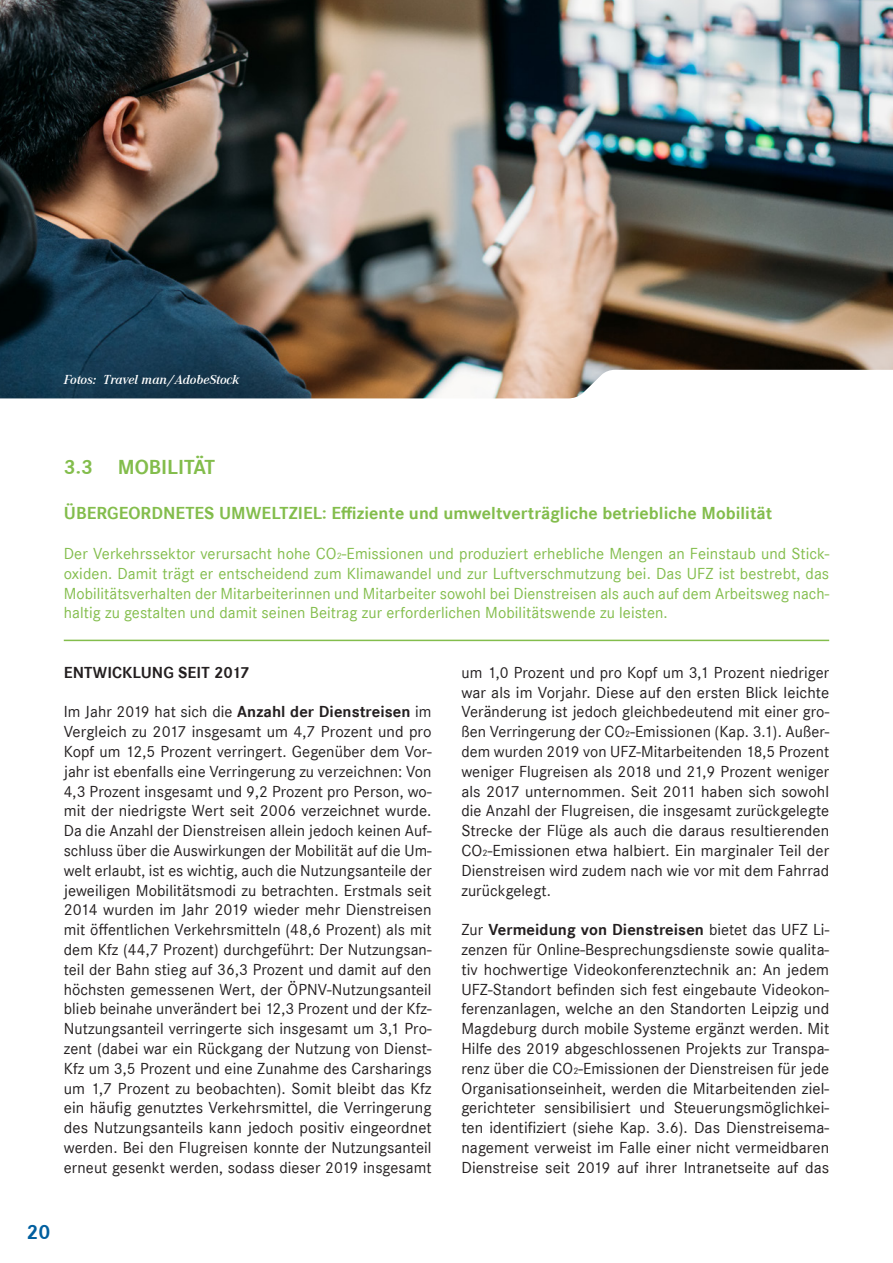
<style>
.page{position:relative;width:893px;height:1263px;background:#fff}
.page>*{position:absolute;margin:0;border:0;box-sizing:border-box;transform-origin:0 0}
.t1{font:700 21px "Corporate S";color:#83bd4c}
.t2{font:700 21px "Corporate S";color:#005f9f}
.t3{font:700 18px "Corporate S";letter-spacing:.005em;color:#83bd4c}
.t4{font:16.5px/19.8px "Corporate S";letter-spacing:.005em;color:#231f20;text-align:justify}
.t5{font:16.5px/19.8px "Corporate S";letter-spacing:.005em;color:#83bd4c;text-align:justify}
.t6{font:700 16.5px "Corporate S";letter-spacing:.005em;color:#231f20}
.t7{font:italic 600 13.5px "Corporate A";color:#fff}
.s1{font-size:9.6px}
.s2{font-weight:700}
</style>
<div class="page">
<hr style="left:64px;top:640px;width:765px;height:1px;background:#83bd4c">
<img style="left:0;top:0;width:893px;height:398px">
<p class="t7" style="left:64px;top:372px;width:177px">Fotos: Travel man/AdobeStock</p>
<p class="t1" style="left:64px;top:455px;width:153px">3.3 MOBILITÄT</p>
<p class="t3" style="left:64px;top:503px;width:710px">ÜBERGEORDNETES UMWELTZIEL: Effiziente und umweltverträgliche betriebliche Mobilität</p>
<p class="t5" style="left:64px;top:544px;width:767px">Der Verkehrssektor verursacht hohe CO<span class="s1">2</span>-Emissionen und produziert erhebliche Mengen an Feinstaub und Stick&shy;oxiden. Damit trägt er entscheidend zum Klimawandel und zur Luftverschmutzung bei. Das UFZ ist bestrebt, das Mobilitätsverhalten der Mitarbeiterinnen und Mitarbeiter sowohl bei Dienstreisen als auch auf dem Arbeitsweg nach&shy;haltig zu gestalten und damit seinen Beitrag zur erforderlichen Mobilitätswende zu leisten.</p>
<p class="t6" style="left:64px;top:663px;width:187px">ENTWICKLUNG SEIT 2017</p>
<p class="t4" style="left:64px;top:702px;width:369px">Im Jahr 2019 hat sich die <span class="s2">Anzahl der Dienstreisen</span> im Vergleich zu 2017 insgesamt um 4,7 Prozent und pro Kopf um 12,5 Prozent verringert. Gegenüber dem Vor&shy;jahr ist ebenfalls eine Verringerung zu verzeichnen: Von 4,3 Prozent insgesamt und 9,2 Prozent pro Person, wo&shy;mit der niedrigste Wert seit 2006 verzeichnet wurde.<br>Da die Anzahl der Dienstreisen allein jedoch keinen Auf&shy;schluss über die Auswirkungen der Mobilität auf die Um&shy;welt erlaubt, ist es wichtig, auch die Nutzungsanteile der jeweiligen Mobilitätsmodi zu betrachten. Erstmals seit 2014 wurden im Jahr 2019 wieder mehr Dienstreisen mit öffentlichen Verkehrsmitteln (48,6 Prozent) als mit dem Kfz (44,7 Prozent) durchgeführt: Der Nutzungsan&shy;teil der Bahn stieg auf 36,3 Prozent und damit auf den höchsten gemessenen Wert, der ÖPNV-Nutzungsanteil blieb beinahe unverändert bei 12,3 Prozent und der Kfz-Nutzungsanteil verringerte sich insgesamt um 3,1 Pro&shy;zent (dabei war ein Rückgang der Nutzung von Dienst-Kfz um 3,5 Prozent und eine Zunahme des Carsharings um 1,7 Prozent zu beobachten). Somit bleibt das Kfz ein häufig genutztes Verkehrsmittel, die Verringerung des Nutzungsanteils kann jedoch positiv eingeordnet werden. Bei den Flugreisen konnte der Nutzungsanteil erneut gesenkt werden, sodass dieser 2019 insgesamt</p>
<p class="t4" style="left:461px;top:662px;width:369px">um 1,0 Prozent und pro Kopf um 3,1 Prozent niedriger war als im Vorjahr. Diese auf den ersten Blick leichte Veränderung ist jedoch gleichbedeutend mit einer gro&shy;ßen Verringerung der CO<span class="s1">2</span>-Emissionen (Kap. 3.1). Außer&shy;dem wurden 2019 von UFZ-Mitarbeitenden 18,5 Prozent weniger Flugreisen als 2018 und 21,9 Prozent weniger als 2017 unternommen. Seit 2011 haben sich sowohl die Anzahl der Flugreisen, die insgesamt zurückgelegte Strecke der Flüge als auch die daraus resultierenden CO<span class="s1">2</span>-Emissionen etwa halbiert. Ein marginaler Teil der Dienstreisen wird zudem nach wie vor mit dem Fahrrad zurückgelegt.</p>
<p class="t4" style="left:461px;top:920px;width:369px">Zur <span class="s2">Vermeidung von Dienstreisen</span> bietet das UFZ Li&shy;zenzen für Online-Besprechungsdienste sowie qualita&shy;tiv hochwertige Videokonferenztechnik an: An jedem UFZ-Standort befinden sich fest eingebaute Videokon&shy;ferenzanlagen, welche an den Standorten Leipzig und Magdeburg durch mobile Systeme ergänzt werden. Mit Hilfe des 2019 abgeschlossenen Projekts zur Transpa&shy;renz über die CO<span class="s1">2</span>-Emissionen der Dienstreisen für jede Organisationseinheit, werden die Mitarbeitenden ziel&shy;gerichteter sensibilisiert und Steuerungsmöglichkei&shy;ten identifiziert (siehe Kap. 3.6). Das Dienstreisema&shy;nagement verweist im Falle einer nicht vermeidbaren Dienstreise seit 2019 auf ihrer Intranetseite auf das</p>
<p class="t2" style="left:27px;top:1220px;width:25px">20</p>
</div>
